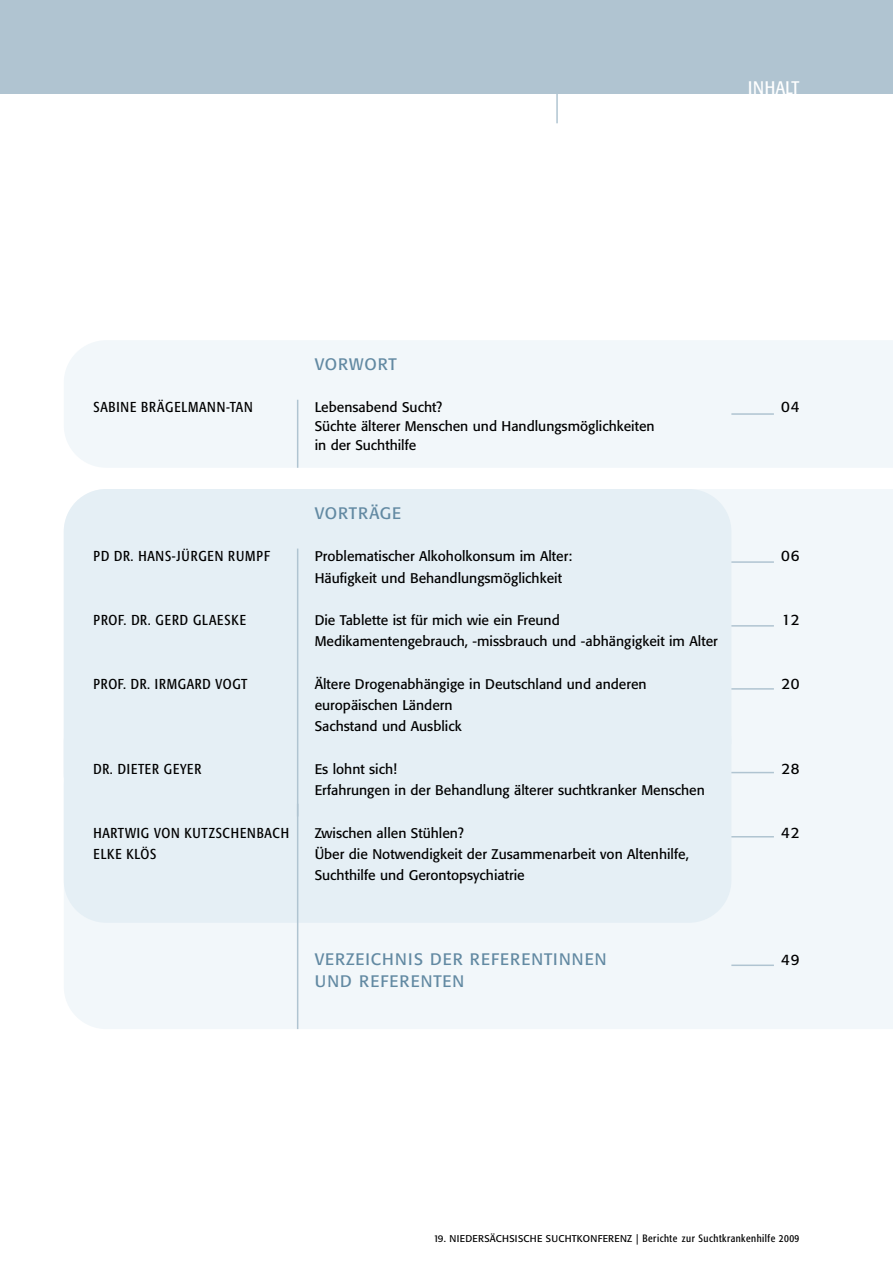
<style>
.page{position:relative;width:893px;height:1263px;background:#fff}
.page>*{position:absolute;margin:0;border:0;box-sizing:border-box;transform-origin:0 0}
.t1{font:condensed 18px "Formata";letter-spacing:.025em;color:#fff}
.t2{font:16.5px/21.3px "Formata";letter-spacing:.06em;color:#6289a2}
.t3{font:15px "Formata";letter-spacing:.06em;color:#000}
.t4{font:condensed 14.25px/21.3px "Formata";letter-spacing:.045em;color:#000}
.t5{font:condensed 14.25px "Formata";letter-spacing:.065em;color:#000}
.t6{font:13.8px/21.3px "Formata";color:#000}
.t7{font:9.75px "Formata";letter-spacing:.025em;color:#000}
.s1{font-size:10.5px}
.s2{font-stretch:condensed;font-size:10.5px}
</style>
<div class="page">
<div style="left:0;top:0;width:893px;height:94px;background:#b0c4d1"></div>
<hr style="left:556px;top:94px;width:2px;height:29px;background:#b0c4d1">
<div style="left:64px;top:340px;width:829px;height:128px;background:#f2f7fa"></div>
<div style="left:64px;top:489px;width:829px;height:255px;background:#f2f7fa"></div>
<div style="left:64px;top:489px;width:667px;height:327px;background:#e5eff5;border-radius:43px"></div>
<div style="left:64px;top:744px;width:829px;height:285px;background:#f2f7fa"></div>
<div style="left:64px;top:700px;width:667px;height:223px;background:#e5eff5;border-radius:43px"></div>
<hr style="left:297px;top:400px;width:1px;height:68px;background:#b0c4d1">
<hr style="left:731px;top:413px;width:43px;height:2px;background:#b0c4d1">
<hr style="left:731px;top:561px;width:43px;height:2px;background:#b0c4d1">
<hr style="left:731px;top:625px;width:43px;height:2px;background:#b0c4d1">
<hr style="left:731px;top:688px;width:43px;height:2px;background:#b0c4d1">
<hr style="left:731px;top:772px;width:43px;height:1px;background:#b0c4d1">
<hr style="left:731px;top:836px;width:43px;height:1px;background:#b0c4d1">
<hr style="left:731px;top:964px;width:43px;height:2px;background:#b0c4d1">
<hr style="left:297px;top:549px;width:1px;height:267px;background:#b0c4d1">
<hr style="left:297px;top:804px;width:1px;height:225px;background:#b0c4d1">
<h1 class="t1" style="left:748px;top:80px;width:53px">INHALT</h1>
<p class="t4" style="left:94px;top:398px;width:161px">SABINE BRÄGELMANN-TAN</p>
<p class="t2" style="left:315px;top:355px;width:84px">VORWORT</p>
<p class="t6" style="left:315px;top:399px;width:342px;line-height:19.2px">Lebensabend Sucht?<br>Süchte älterer Menschen und Handlungsmöglichkeiten in der Suchthilfe</p>
<p class="t3" style="left:781px;top:401px;width:20px">04</p>
<p class="t5" style="left:94px;top:550px;width:178px">PD DR. HANS-JÜRGEN RUMPF</p>
<p class="t5" style="left:94px;top:614px;width:154px">PROF. DR. GERD GLAESKE</p>
<p class="t4" style="left:94px;top:674px;width:155px">PROF. DR. IRMGARD VOGT</p>
<p class="t4" style="left:94px;top:759px;width:109px">DR. DIETER GEYER</p>
<p class="t4" style="left:94px;top:823px;width:197px">HARTWIG VON KUTZSCHENBACH<br>ELKE KLÖS</p>
<p class="t2" style="left:315px;top:504px;width:88px">VORTRÄGE</p>
<p class="t6" style="left:315px;top:547px;width:259px">Problematischer Alkoholkonsum im Alter:<br>Häufigkeit und Behandlungsmöglichkeit</p>
<p class="t6" style="left:315px;top:611px;width:405px">Die Tablette ist für mich wie ein Freund<br>Medikamentengebrauch, -missbrauch und -abhängigkeit im Alter</p>
<p class="t6" style="left:315px;top:674px;width:334px">Ältere Drogenabhängige in Deutschland und anderen europäischen Ländern<br>Sachstand und Ausblick</p>
<p class="t6" style="left:315px;top:760px;width:392px">Es lohnt sich!<br>Erfahrungen in der Behandlung älterer suchtkranker Menschen</p>
<p class="t6" style="left:315px;top:823px;width:376px">Zwischen allen Stühlen?<br>Über die Notwendigkeit der Zusammenarbeit von Altenhilfe,<br>Suchthilfe und Gerontopsychiatrie</p>
<p class="t3" style="left:781px;top:550px;width:20px">06</p>
<p class="t3" style="left:782px;top:613px;width:19px">12</p>
<p class="t3" style="left:781px;top:677px;width:20px">20</p>
<p class="t3" style="left:781px;top:762px;width:20px">28</p>
<p class="t3" style="left:781px;top:826px;width:20px">42</p>
<p class="t2" style="left:315px;top:950px;width:293px">VERZEICHNIS DER REFERENTINNEN<br>UND REFERENTEN</p>
<p class="t3" style="left:781px;top:954px;width:20px">49</p>
<p class="t7" style="left:433px;top:1234px;width:368px">19. NIEDERSÄCHSISCHE SUCHTKONFERENZ <span class="s1">|</span> <span class="s2">Berichte zur Suchtkrankenhilfe 2009</span></p>
</div>
